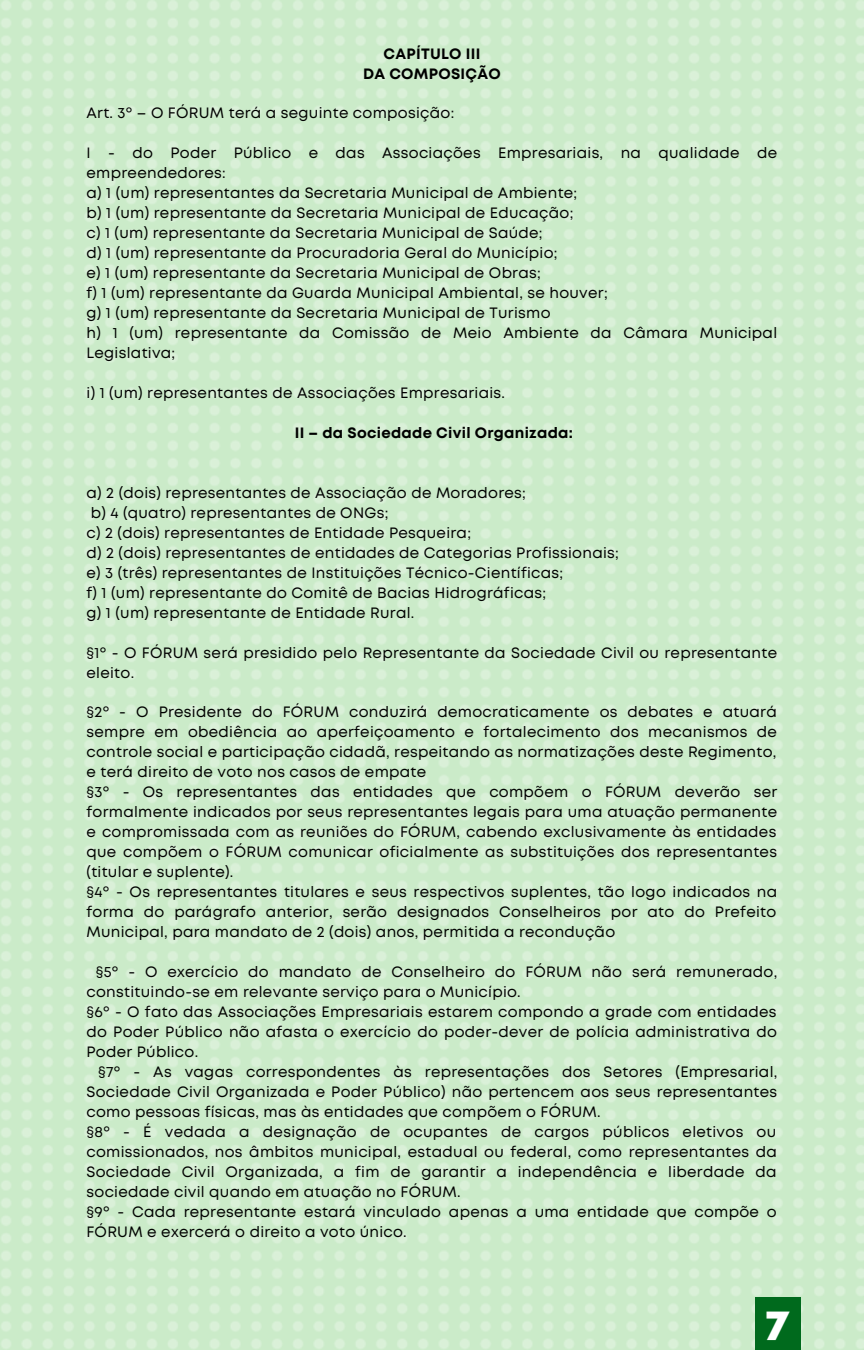
<style>
.page{position:relative;width:864px;height:1350px;background:#fff}
.page>*{position:absolute;margin:0;border:0;box-sizing:border-box;transform-origin:0 0}
.t1{font:800 40.5px "Raleway";color:#fff}
.t2{font:15.08px/20px "Mont";letter-spacing:.02em;color:#000;text-align:justify}
.t3{font:700 15.08px "Mont";letter-spacing:.02em;color:#000}
</style>
<div class="page">
<img style="left:0;top:0;width:864px;height:1350px">
<div style="left:755px;top:1297px;width:45px;height:53px;background:#006a1d"></div>
<p class="t3" style="left:384px;top:48px;width:98px">CAPÍTULO III</p>
<p class="t3" style="left:363px;top:68px;width:139px">DA COMPOSIÇÃO</p>
<p class="t2" style="left:87px;top:104px;width:369px">Art. 3º – O FÓRUM terá a seguinte composição:</p>
<p class="t2" style="left:87px;top:144px;width:692px">I - do Poder Público e das Associações Empresariais, na qualidade de empreendedores:</p>
<p class="t2" style="left:87px;top:184px;width:492px">a) 1 (um) representantes da Secretaria Municipal de Ambiente;</p>
<p class="t2" style="left:87px;top:204px;width:488px">b) 1 (um) representante da Secretaria Municipal de Educação;</p>
<p class="t2" style="left:87px;top:224px;width:458px">c) 1 (um) representante da Secretaria Municipal de Saúde;</p>
<p class="t2" style="left:87px;top:244px;width:473px">d) 1 (um) representante da Procuradoria Geral do Município;</p>
<p class="t2" style="left:87px;top:264px;width:456px">e) 1 (um) representante da Secretaria Municipal de Obras;</p>
<p class="t2" style="left:87px;top:284px;width:523px">f) 1 (um) representante da Guarda Municipal Ambiental, se houver;</p>
<p class="t2" style="left:87px;top:304px;width:466px">g) 1 (um) representante da Secretaria Municipal de Turismo</p>
<p class="t2" style="left:87px;top:324px;width:692px">h) 1 (um) representante da Comissão de Meio Ambiente da Câmara Municipal<br>Legislativa;</p>
<p class="t2" style="left:87px;top:384px;width:420px">i) 1 (um) representantes de Associações Empresariais.</p>
<p class="t3" style="left:295px;top:427px;width:280px">II – da Sociedade Civil Organizada:</p>
<p class="t2" style="left:87px;top:484px;width:441px">a) 2 (dois) representantes de Associação de Moradores;</p>
<p class="t2" style="left:91px;top:504px;width:299px">b) 4 (quatro) representantes de ONGs;</p>
<p class="t2" style="left:87px;top:524px;width:386px">c) 2 (dois) representantes de Entidade Pesqueira;</p>
<p class="t2" style="left:87px;top:544px;width:534px">d) 2 (dois) representantes de entidades de Categorias Profissionais;</p>
<p class="t2" style="left:87px;top:564px;width:478px">e) 3 (três) representantes de Instituições Técnico-Científicas;</p>
<p class="t2" style="left:87px;top:584px;width:461px">f) 1 (um) representante do Comitê de Bacias Hidrográficas;</p>
<p class="t2" style="left:87px;top:603px;width:329px">g) 1 (um) representante de Entidade Rural.</p>
<p class="t2" style="left:87px;top:643px;width:692px">§1º - O FÓRUM será presidido pelo Representante da Sociedade Civil ou representante eleito.</p>
<p class="t2" style="left:87px;top:703px;width:692px">§2º - O Presidente do FÓRUM conduzirá democraticamente os debates e atuará sempre em obediência ao aperfeiçoamento e fortalecimento dos mecanismos de controle social e participação cidadã, respeitando as normatizações deste Regimento, e terá direito de voto nos casos de empate</p>
<p class="t2" style="left:87px;top:783px;width:692px">§3º - Os representantes das entidades que compõem o FÓRUM deverão ser formalmente indicados por seus representantes legais para uma atuação permanente e compromissada com as reuniões do FÓRUM, cabendo exclusivamente às entidades que compõem o FÓRUM comunicar oficialmente as substituições dos representantes (titular e suplente).</p>
<p class="t2" style="left:87px;top:883px;width:692px">§4º - Os representantes titulares e seus respectivos suplentes, tão logo indicados na forma do parágrafo anterior, serão designados Conselheiros por ato do Prefeito Municipal, para mandato de 2 (dois) anos, permitida a recondução</p>
<p class="t2" style="left:87px;top:963px;width:692px;text-indent:9px">§5º - O exercício do mandato de Conselheiro do FÓRUM não será remunerado, constituindo-se em relevante serviço para o Município.</p>
<p class="t2" style="left:87px;top:1003px;width:692px">§6º - O fato das Associações Empresariais estarem compondo a grade com entidades do Poder Público não afasta o exercício do poder-dever de polícia administrativa do Poder Público.</p>
<p class="t2" style="left:87px;top:1063px;width:692px;text-indent:12px">§7º - As vagas correspondentes às representações dos Setores (Empresarial, Sociedade Civil Organizada e Poder Público) não pertencem aos seus representantes como pessoas físicas, mas às entidades que compõem o FÓRUM.</p>
<p class="t2" style="left:87px;top:1123px;width:692px">§8º - É vedada a designação de ocupantes de cargos públicos eletivos ou comissionados, nos âmbitos municipal, estadual ou federal, como representantes da Sociedade Civil Organizada, a fim de garantir a independência e liberdade da sociedade civil quando em atuação no FÓRUM.</p>
<p class="t2" style="left:87px;top:1202px;width:692px">§9º - Cada representante estará vinculado apenas a uma entidade que compõe o<br>FÓRUM e exercerá o direito a voto único.</p>
<p class="t1" style="left:766px;top:1297px;width:26px">7</p>
</div>
